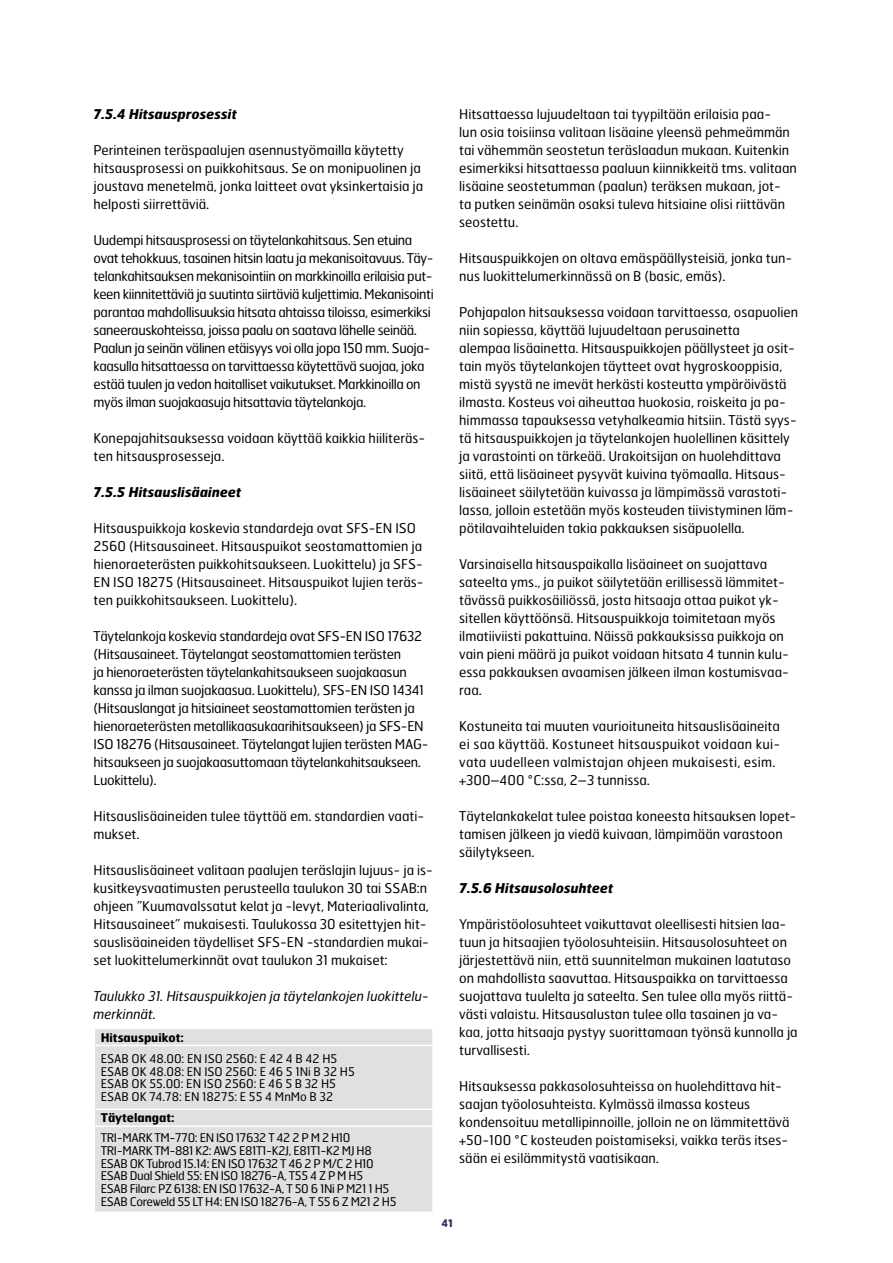
<style>
.page{position:relative;width:893px;height:1263px;background:#fff}
.page>*{position:absolute;margin:0;border:0;box-sizing:border-box;transform-origin:0 0}
.t1{font:13.5px/18px "Hermes FB";color:#000}
.t2{font:13.5px/18px "Hermes FB";letter-spacing:-.03em;color:#000}
.t3{font:13.5px/18px "Hermes FB";letter-spacing:-.02em;color:#000}
.t4{font:13.5px/18px "Hermes FB";letter-spacing:.02em;color:#000}
.t5{font:italic 700 13.5px "Hermes FB";color:#000}
.t6{font:italic 13.5px/18px "Hermes FB";color:#000}
.t7{font:12px/12.8px "Hermes FB";letter-spacing:-.03em;color:#000}
.t8{font:12px/12.8px "Hermes FB";color:#000}
.t9{font:700 12px "Hermes FB";color:#000}
.t10{font:700 10.5px "Hermes FB";color:#262f5f}
</style>
<div class="page">
<div style="left:95px;top:1029px;width:337px;height:182px;background:#e0e0e0"></div>
<hr style="left:94px;top:1045px;width:340px;height:1px;background:#fff">
<hr style="left:94px;top:1108px;width:340px;height:2px;background:#fff">
<hr style="left:94px;top:1125px;width:340px;height:2px;background:#fff">
<p class="t5" style="left:94px;top:105px;width:145px">7.5.4 Hitsausprosessit</p>
<p class="t1" style="left:94px;top:141px;width:331px">Perinteinen teräspaalujen asennustyömailla käytetty hitsausprosessi on puikkohitsaus. Se on monipuolinen ja joustava menetelmä, jonka laitteet ovat yksinkertaisia ja helposti siirrettäviä.</p>
<p class="t2" style="left:94px;top:231px;width:342px">Uudempi hitsausprosessi on täytelankahitsaus. Sen etuina ovat tehokkuus, tasainen hitsin laatu ja mekanisoitavuus. Täy&shy;telankahitsauksen mekanisointiin on markkinoilla erilaisia put&shy;keen kiinnitettäviä ja suutinta siirtäviä kuljettimia. Mekanisointi parantaa mahdollisuuksia hitsata ahtaissa tiloissa, esimerkiksi saneerauskohteissa, joissa paalu on saatava lähelle seinää.<br>Paalun ja seinän välinen etäisyys voi olla jopa 150 mm. Suoja&shy;kaasulla hitsattaessa on tarvittaessa käytettävä suojaa, joka estää tuulen ja vedon haitalliset vaikutukset. Markkinoilla on myös ilman suojakaasuja hitsattavia täytelankoja.</p>
<p class="t1" style="left:94px;top:429px;width:333px">Konepajahitsauksessa voidaan käyttää kaikkia hiiliteräs&shy;ten hitsausprosesseja.</p>
<p class="t5" style="left:94px;top:483px;width:149px">7.5.5 Hitsauslisäaineet</p>
<p class="t1" style="left:94px;top:519px;width:332px">Hitsauspuikkoja koskevia standardeja ovat SFS-EN ISO 2560 (Hitsausaineet. Hitsauspuikot seostamattomien ja hienoraeterästen puikkohitsaukseen. Luokittelu) ja SFS-EN ISO 18275 (Hitsausaineet. Hitsauspuikot lujien teräs&shy;ten puikkohitsaukseen. Luokittelu).</p>
<p class="t3" style="left:94px;top:627px;width:336px">Täytelankoja koskevia standardeja ovat SFS-EN ISO 17632 (Hitsausaineet. Täytelangat seostamattomien terästen<br>ja hienoraeterästen täytelankahitsaukseen suojakaasun kanssa ja ilman suojakaasua. Luokittelu), SFS-EN ISO 14341 (Hitsauslangat ja hitsiaineet seostamattomien terästen ja hienoraeterästen metallikaasukaarihitsaukseen) ja SFS-EN ISO 18276 (Hitsausaineet. Täytelangat lujien terästen MAG&shy;hitsaukseen ja suojakaasuttomaan täytelankahitsaukseen.<br>Luokittelu).</p>
<p class="t1" style="left:94px;top:807px;width:332px">Hitsauslisäaineiden tulee täyttää em. standardien vaati&shy;mukset.</p>
<p class="t1" style="left:94px;top:861px;width:341px">Hitsauslisäaineet valitaan paalujen teräslajin lujuus- ja is&shy;kusitkeysvaatimusten perusteella taulukon 30 tai SSAB:n ohjeen ”Kuumavalssatut kelat ja -levyt, Materiaalivalinta, Hitsausaineet” mukaisesti. Taulukossa 30 esitettyjen hit&shy;sauslisäaineiden täydelliset SFS-EN -standardien mukai&shy;set luokittelumerkinnät ovat taulukon 31 mukaiset:</p>
<p class="t6" style="left:94px;top:987px;width:337px">Taulukko 31. Hitsauspuikkojen ja täytelankojen luokittelu&shy;merkinnät.</p>
<p class="t9" style="left:101px;top:1029px;width:85px">Hitsauspuikot:</p>
<p class="t8" style="left:101px;top:1052px;width:256px">ESAB OK 48.00: EN ISO 2560: E 42 4 B 42 H5<br>ESAB OK 48.08: EN ISO 2560: E 46 5 1Ni B 32 H5<br>ESAB OK 55.00: EN ISO 2560: E 46 5 B 32 H5<br>ESAB OK 74.78: EN 18275: E 55 4 MnMo B 32</p>
<p class="t9" style="left:101px;top:1110px;width:75px">Täytelangat:</p>
<p class="t7" style="left:101px;top:1131px;width:297px">TRI-MARK TM-770: EN ISO 17632 T 42 2 P M 2 H10<br>TRI-MARK TM-881 K2: AWS E81T1-K2J, E81T1-K2 MJ H8<br>ESAB OK Tubrod 15.14: EN ISO 17632 T 46 2 P M/C 2 H10<br>ESAB Dual Shield 55: EN ISO 18276-A, T55 4 Z P M H5<br>ESAB Filarc PZ 6138: EN ISO 17632-A, T 50 6 1Ni P M21 1 H5<br>ESAB Coreweld 55 LT H4: EN ISO 18276-A, T 55 6 Z M21 2 H5</p>
<p class="t1" style="left:459px;top:105px;width:339px">Hitsattaessa lujuudeltaan tai tyypiltään erilaisia paa-<br>lun osia toisiinsa valitaan lisäaine yleensä pehmeämmän tai vähemmän seostetun teräslaadun mukaan. Kuitenkin esimerkiksi hitsattaessa paaluun kiinnikkeitä tms. valitaan lisäaine seostetumman (paalun) teräksen mukaan, jot-<br>ta putken seinämän osaksi tuleva hitsiaine olisi riittävän seostettu.</p>
<p class="t1" style="left:459px;top:249px;width:335px">Hitsauspuikkojen on oltava emäspäällysteisiä, jonka tun&shy;nus luokittelumerkinnässä on B (basic, emäs).</p>
<p class="t1" style="left:459px;top:303px;width:340px">Pohjapalon hitsauksessa voidaan tarvittaessa, osapuolien niin sopiessa, käyttää lujuudeltaan perusainetta<br>alempaa lisäainetta. Hitsauspuikkojen päällysteet ja osit&shy;tain myös täytelankojen täytteet ovat hygroskooppisia, mistä syystä ne imevät herkästi kosteutta ympäröivästä ilmasta. Kosteus voi aiheuttaa huokosia, roiskeita ja pa&shy;himmassa tapauksessa vetyhalkeamia hitsiin. Tästä syys&shy;tä hitsauspuikkojen ja täytelankojen huolellinen käsittely ja varastointi on tärkeää. Urakoitsijan on huolehdittava siitä, että lisäaineet pysyvät kuivina työmaalla. Hitsaus&shy;lisäaineet säilytetään kuivassa ja lämpimässä varastoti&shy;lassa, jolloin estetään myös kosteuden tiivistyminen läm&shy;pötilavaihteluiden takia pakkauksen sisäpuolella.</p>
<p class="t1" style="left:459px;top:555px;width:331px">Varsinaisella hitsauspaikalla lisäaineet on suojattava sateelta yms., ja puikot säilytetään erillisessä lämmitet&shy;tävässä puikkosäiliössä, josta hitsaaja ottaa puikot yk&shy;sitellen käyttöönsä. Hitsauspuikkoja toimitetaan myös ilmatiiviisti pakattuina. Näissä pakkauksissa puikkoja on vain pieni määrä ja puikot voidaan hitsata 4 tunnin kulu&shy;essa pakkauksen avaamisen jälkeen ilman kostumisvaa&shy;raa.</p>
<p class="t4" style="left:459px;top:717px;width:322px">Kostuneita tai muuten vaurioituneita hitsauslisäaineita ei saa käyttää. Kostuneet hitsauspuikot voidaan kui&shy;vata uudelleen valmistajan ohjeen mukaisesti, esim. +300–400 °C:ssa, 2–3 tunnissa.</p>
<p class="t1" style="left:459px;top:807px;width:339px">Täytelankakelat tulee poistaa koneesta hitsauksen lopet&shy;tamisen jälkeen ja viedä kuivaan, lämpimään varastoon säilytykseen.</p>
<p class="t5" style="left:459px;top:879px;width:156px">7.5.6 Hitsausolosuhteet</p>
<p class="t1" style="left:459px;top:915px;width:340px">Ympäristöolosuhteet vaikuttavat oleellisesti hitsien laa&shy;tuun ja hitsaajien työolosuhteisiin. Hitsausolosuhteet on järjestettävä niin, että suunnitelman mukainen laatutaso on mahdollista saavuttaa. Hitsauspaikka on tarvittaessa suojattava tuulelta ja sateelta. Sen tulee olla myös riittä&shy;västi valaistu. Hitsausalustan tulee olla tasainen ja va&shy;kaa, jotta hitsaaja pystyy suorittamaan työnsä kunnolla ja turvallisesti.</p>
<p class="t1" style="left:459px;top:1077px;width:332px">Hitsauksessa pakkasolosuhteissa on huolehdittava hit&shy;saajan työolosuhteista. Kylmässä ilmassa kosteus kondensoituu metallipinnoille, jolloin ne on lämmitettävä +50-100 °C kosteuden poistamiseksi, vaikka teräs itses&shy;sään ei esilämmitystä vaatisikaan.</p>
<p class="t10" style="left:441px;top:1217px;width:13px">41</p>
</div>
